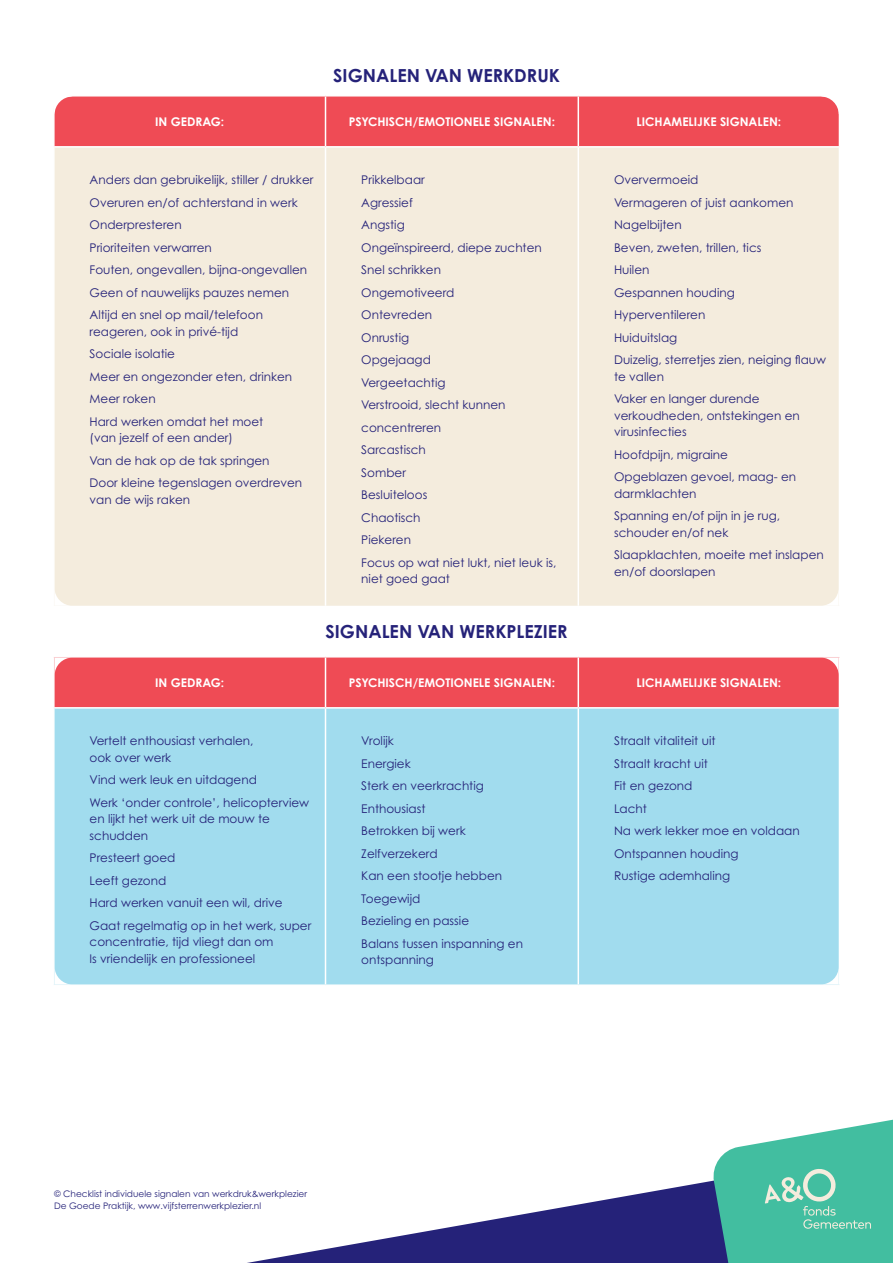
<style>
.page{position:relative;width:893px;height:1263px;background:#fff}
.page>*{position:absolute;margin:0;border:0;box-sizing:border-box;transform-origin:0 0}
.t1{font:700 18px "Century Gothic Pro";color:#252279}
.t2{font:12px/22.5px "Century Gothic Pro";color:#252279}
.t3{font:700 12px "Century Gothic Pro";color:#fff}
.t4{font:9px/12px "Century Gothic Pro";color:#252279}
</style>
<div class="page">
<svg style="left:247px;top:1181px;width:464px;height:82px"></svg>
<svg style="left:711px;top:1119px;width:182px;height:144px;background:#5fc2ad"></svg>
<svg style="left:55px;top:97px;width:784px;height:610px;fill:#ef4b55"></svg>
<div style="left:55px;top:148px;width:784px;height:458px;background:#f4ecdd"></div>
<div style="left:55px;top:709px;width:784px;height:275px;background:#a1dcee"></div>
<hr style="left:325px;top:97px;width:1px;height:49px;background:#fff">
<hr style="left:578px;top:97px;width:1px;height:49px;background:#fff">
<hr style="left:325px;top:148px;width:1px;height:458px;background:#fff">
<hr style="left:578px;top:148px;width:1px;height:458px;background:#fff">
<hr style="left:53px;top:656px;width:272px;height:1px;background:#fff">
<hr style="left:325px;top:656px;width:253px;height:1px;background:#fff">
<hr style="left:325px;top:657px;width:1px;height:50px;background:#fff">
<hr style="left:578px;top:656px;width:262px;height:1px;background:#fff">
<hr style="left:578px;top:657px;width:1px;height:50px;background:#fff">
<hr style="left:53px;top:146px;width:272px;height:2px;background:#fff">
<hr style="left:325px;top:146px;width:253px;height:2px;background:#fff">
<hr style="left:578px;top:146px;width:262px;height:2px;background:#fff">
<hr style="left:325px;top:709px;width:1px;height:275px;background:#fff">
<hr style="left:578px;top:709px;width:1px;height:275px;background:#fff">
<svg style="left:54px;top:96px;width:19px;height:19px"></svg>
<svg style="left:55px;top:657px;width:18px;height:18px"></svg>
<svg style="left:821px;top:96px;width:18px;height:19px"></svg>
<svg style="left:821px;top:657px;width:18px;height:18px"></svg>
<svg style="left:821px;top:588px;width:18px;height:18px"></svg>
<svg style="left:821px;top:966px;width:18px;height:18px"></svg>
<svg style="left:55px;top:588px;width:18px;height:18px"></svg>
<svg style="left:55px;top:966px;width:18px;height:18px"></svg>
<h1 class="t1" style="left:333px;top:64px;width:228px">SIGNALEN VAN WERKDRUK</h1>
<p class="t3" style="left:155px;top:114px;width:71px">IN GEDRAG:</p>
<p class="t3" style="left:349px;top:114px;width:208px">PSYCHISCH/EMOTIONELE SIGNALEN:</p>
<p class="t3" style="left:636px;top:114px;width:146px">LICHAMELIJKE SIGNALEN:</p>
<p class="t2" style="left:90px;top:168px;width:225px">Anders dan gebruikelijk, stiller / drukker<br>Overuren en/of achterstand in werk<br>Onderpresteren<br>Prioriteiten verwarren<br>Fouten, ongevallen, bijna-ongevallen<br>Geen of nauwelijks pauzes nemen<br>Altijd en snel op mail/telefoon</p>
<p class="t2" style="left:90px;top:320px;width:204px">reageren, ook in privé-tijd<br>Sociale isolatie<br>Meer en ongezonder eten, drinken<br>Meer roken<br>Hard werken omdat het moet</p>
<p class="t2" style="left:90px;top:426px;width:214px">(van jezelf of een ander)<br>Van de hak op de tak springen<br>Door kleine tegenslagen overdreven</p>
<p class="t2" style="left:90px;top:488px;width:102px">van de wijs raken</p>
<p class="t2" style="left:361px;top:168px;width:197px">Prikkelbaar<br>Agressief<br>Angstig<br>Ongeïnspireerd, diepe zuchten<br>Snel schrikken<br>Ongemotiveerd<br>Ontevreden<br>Onrustig<br>Opgejaagd<br>Vergeetachtig<br>Verstrooid, slecht kunnen concentreren<br>Sarcastisch<br>Somber<br>Besluiteloos<br>Chaotisch<br>Piekeren<br>Focus op wat niet lukt, niet leuk is,</p>
<p class="t2" style="left:361px;top:567px;width:90px">niet goed gaat</p>
<h1 class="t1" style="left:326px;top:620px;width:244px">SIGNALEN VAN WERKPLEZIER</h1>
<p class="t2" style="left:614px;top:168px;width:214px">Oververmoeid<br>Vermageren of juist aankomen<br>Nagelbijten<br>Beven, zweten, trillen, tics<br>Huilen<br>Gespannen houding<br>Hyperventileren<br>Huiduitslag<br>Duizelig, sterretjes zien, neiging flauw</p>
<p class="t2" style="left:614px;top:365px;width:147px">te vallen<br>Vaker en langer durende</p>
<p class="t2" style="left:614px;top:407px;width:187px;line-height:16.5px">verkoudheden, ontstekingen en virusinfecties</p>
<p class="t2" style="left:614px;top:443px;width:184px">Hoofdpijn, migraine<br>Opgeblazen gevoel, maag- en</p>
<p class="t2" style="left:614px;top:482px;width:168px">darmklachten<br>Spanning en/of pijn in je rug,</p>
<p class="t2" style="left:614px;top:521px;width:211px">schouder en/of nek<br>Slaapklachten, moeite met inslapen</p>
<p class="t2" style="left:614px;top:560px;width:103px">en/of doorslapen</p>
<p class="t3" style="left:155px;top:675px;width:71px">IN GEDRAG:</p>
<p class="t3" style="left:349px;top:675px;width:208px">PSYCHISCH/EMOTIONELE SIGNALEN:</p>
<p class="t3" style="left:636px;top:675px;width:146px">LICHAMELIJKE SIGNALEN:</p>
<p class="t2" style="left:90px;top:732px;width:166px;line-height:16.5px">Vertelt enthousiast verhalen, ook over werk</p>
<p class="t2" style="left:90px;top:768px;width:221px">Vind werk leuk en uitdagend<br>Werk ‘onder controle’, helicopterview</p>
<p class="t2" style="left:90px;top:810px;width:182px;line-height:16.5px">en lijkt het werk uit de mouw te schudden</p>
<p class="t2" style="left:90px;top:846px;width:223px">Presteert goed<br>Leeft gezond<br>Hard werken vanuit een wil, drive<br>Gaat regelmatig op in het werk, super</p>
<p class="t2" style="left:90px;top:933px;width:185px;line-height:16.5px">concentratie, tijd vliegt dan om<br>Is vriendelijk en professioneel</p>
<p class="t2" style="left:361px;top:729px;width:163px">Vrolijk<br>Energiek<br>Sterk en veerkrachtig<br>Enthousiast<br>Betrokken bij werk<br>Zelfverzekerd<br>Kan een stootje hebben<br>Toegewijd<br>Bezieling en passie<br>Balans tussen inspanning en</p>
<p class="t2" style="left:361px;top:948px;width:74px">ontspanning</p>
<p class="t4" style="left:54px;top:1187px;width:255px">© Checklist individuele signalen van werkdruk&amp;werkplezier<br>De Goede Praktijk, www.vijfsterrenwerkplezier.nl</p>
<p class="t2" style="left:614px;top:729px;width:187px">Straalt vitaliteit uit<br>Straalt kracht uit<br>Fit en gezond<br>Lacht<br>Na werk lekker moe en voldaan<br>Ontspannen houding<br>Rustige ademhaling</p>
</div>
